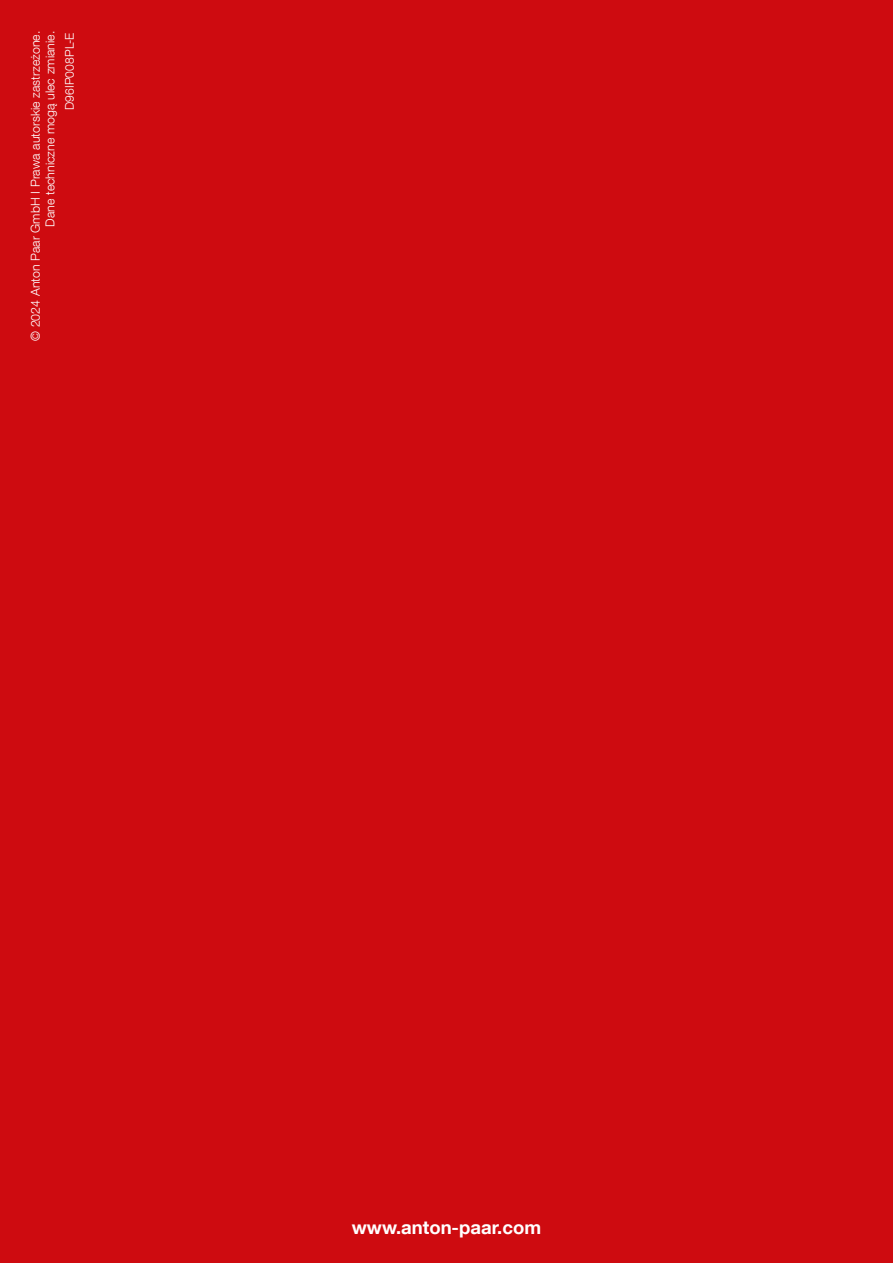
<style>
.page{position:relative;width:893px;height:1263px;background:#ce0b10}
.page>*{position:absolute;margin:0;border:0;box-sizing:border-box;transform-origin:0 0}
.t1{font:700 18.45px "Helvetica Neue LT Com";color:#fff}
.t2{font:300 12.3px/14.9px "Helvetica Neue LT Com";color:#fff;text-align:right}
.t3{font:300 12px "Helvetica Neue LT Com";letter-spacing:.015em;color:#fff}
</style>
<div class="page">
<p class="t2" style="left:28px;top:341px;width:312px;rotate:-90deg">© 2024 Anton Paar GmbH I Prawa autorskie zastrzeżone.<br>Dane techniczne mogą ulec zmianie.</p>
<p class="t3" style="left:62px;top:110px;width:79px;rotate:-90deg">D96IP008PL-E</p>
<h1 class="t1" style="left:352px;top:1215px;width:191px">www.anton-paar.com</h1>
</div>
